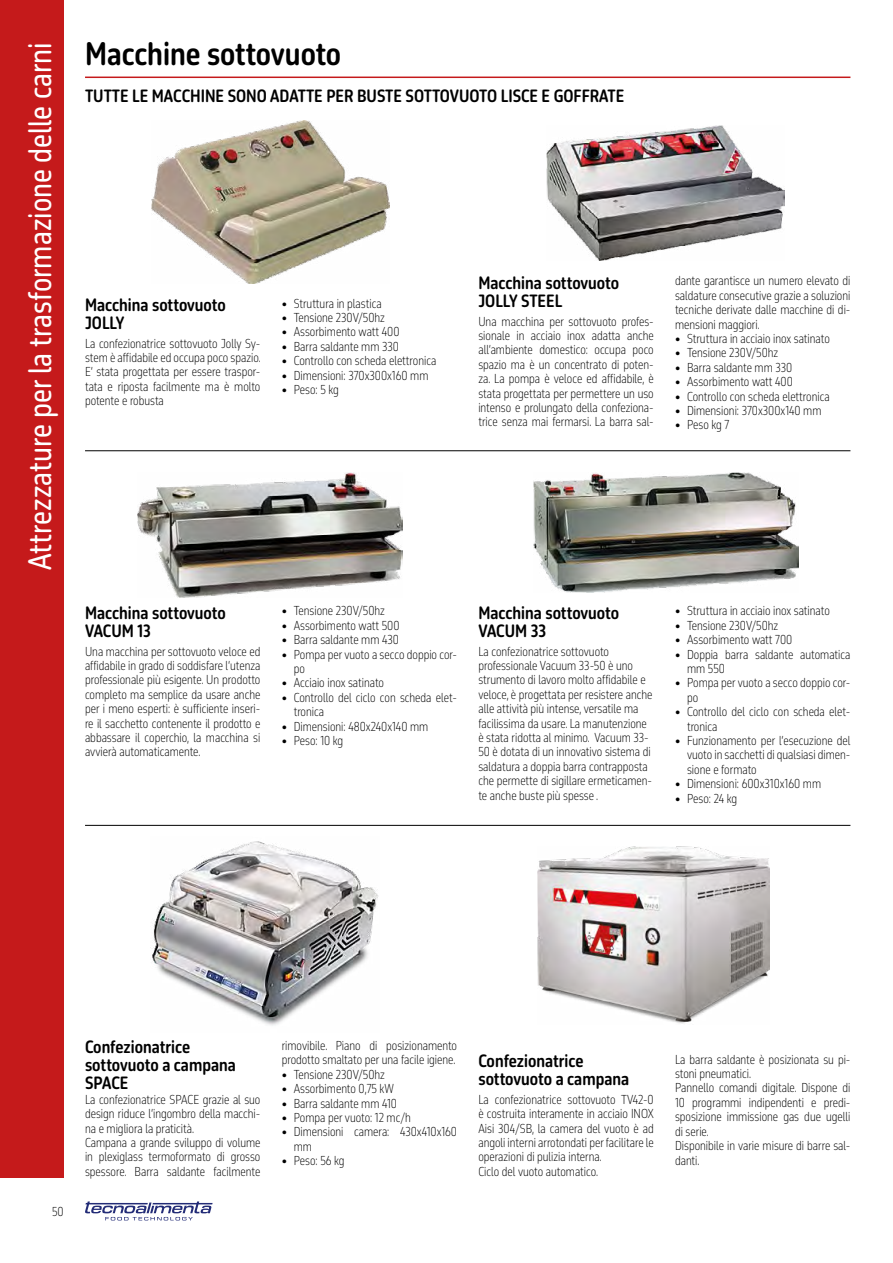
<style>
.page{position:relative;width:893px;height:1263px;background:#fff}
.page>*{position:absolute;margin:0;border:0;box-sizing:border-box;transform-origin:0 0}
.t1{font:30px "October Condensed DL";color:#fff}
.t2{font:700 30px "October Condensed DL";color:#000}
.t3{font:700 16.5px/18px "October Condensed DL";color:#000}
.t4{font:200 12px/14.4px "October Condensed DL";color:#000}
</style>
<div class="page">
<svg style="left:85px;top:1201px;width:128px;height:19px"></svg>
<div style="left:0;top:0;width:64px;height:1178px;background:#c51a1b"></div>
<hr style="left:85px;top:77px;width:765px;height:1px;background:#c51a1b">
<img style="left:152px;top:120px;width:238px;height:163px">
<img style="left:546px;top:125px;width:238px;height:135px">
<hr style="left:85px;top:450px;width:765px;height:1px;background:#000">
<hr style="left:85px;top:825px;width:765px;height:1px;background:#000">
<img style="left:537px;top:846px;width:233px;height:178px">
<img style="left:152px;top:841px;width:226px;height:185px">
<img style="left:533px;top:472px;width:265px;height:120px">
<img style="left:138px;top:472px;width:264px;height:125px">
<h1 class="t1" style="left:21px;top:570px;width:529px;rotate:-90deg">Attrezzature per la trasformazione delle carni</h1>
<h1 class="t2" style="left:85px;top:35px;width:258px">Macchine sottovuoto</h1>
<h2 class="t3" style="left:85px;top:87px;width:541px">TUTTE LE MACCHINE SONO ADATTE PER BUSTE SOTTOVUOTO LISCE E GOFFRATE</h2>
<h2 class="t3" style="left:478px;top:274px;width:142px">Macchina sottovuoto<br>JOLLY STEEL</h2>
<p class="t4" style="left:478px;top:314px;width:177px;text-align:justify">Una macchina per sottovuoto profes&shy;sionale in acciaio inox adatta anche all’ambiente domestico: occupa poco spazio ma è un concentrato di poten&shy;za. La pompa è veloce ed affidabile, è stata progettata per permettere un uso intenso e prolungato della confeziona&shy;trice senza mai fermarsi. La barra sal-</p>
<h2 class="t3" style="left:85px;top:296px;width:142px">Macchina sottovuoto<br>JOLLY</h2>
<p class="t4" style="left:85px;top:336px;width:177px;text-align:justify">La confezionatrice sottovuoto Jolly Sy&shy;stem è affidabile ed occupa poco spazio.<br>E’ stata progettata per essere traspor&shy;tata e riposta facilmente ma è molto potente e robusta</p>
<p class="t4" style="left:282px;top:296px;width:101px">• Struttura in plastica</p>
<p class="t4" style="left:282px;top:310px;width:105px">• Tensione 230V/50hz</p>
<p class="t4" style="left:282px;top:325px;width:119px">• Assorbimento watt 400</p>
<p class="t4" style="left:282px;top:339px;width:119px">• Barra saldante mm 330</p>
<p class="t4" style="left:282px;top:354px;width:156px">• Controllo con scheda elettronica</p>
<p class="t4" style="left:282px;top:368px;width:148px">• Dimensioni: 370x300x160 mm</p>
<p class="t4" style="left:282px;top:382px;width:59px">• Peso: 5 kg</p>
<h2 class="t3" style="left:85px;top:604px;width:142px">Macchina sottovuoto<br>VACUM 13</h2>
<p class="t4" style="left:85px;top:644px;width:177px;text-align:justify">Una macchina per sottovuoto veloce ed affidabile in grado di soddisfare l’utenza professionale più esigente. Un prodotto completo ma semplice da usare anche per i meno esperti: è sufficiente inseri&shy;re il sacchetto contenente il prodotto e abbassare il coperchio, la macchina si avvierà automaticamente.</p>
<p class="t4" style="left:282px;top:604px;width:105px">• Tensione 230V/50hz</p>
<p class="t4" style="left:282px;top:618px;width:119px">• Assorbimento watt 500</p>
<p class="t4" style="left:282px;top:633px;width:119px">• Barra saldante mm 430</p>
<p class="t4" style="left:294px;top:647px;width:165px;text-indent:-12px">• Pompa per vuoto a secco doppio cor&shy;po</p>
<p class="t4" style="left:282px;top:676px;width:104px">• Acciaio inox satinato</p>
<p class="t4" style="left:294px;top:690px;width:165px;text-indent:-12px">• Controllo del ciclo con scheda elet&shy;tronica</p>
<p class="t4" style="left:282px;top:719px;width:148px">• Dimensioni: 480x240x140 mm</p>
<p class="t4" style="left:282px;top:733px;width:63px">• Peso: 10 kg</p>
<h2 class="t3" style="left:478px;top:604px;width:142px">Macchina sottovuoto<br>VACUM 33</h2>
<p class="t4" style="left:478px;top:644px;width:176px">La confezionatrice sottovuoto professionale Vacuum 33-50 è uno strumento di lavoro molto affidabile e veloce, è progettata per resistere anche alle attività più intense, versatile ma facilissima da usare. La manutenzione è stata ridotta al minimo. Vacuum 33- 50 è dotata di un innovativo sistema di saldatura a doppia barra contrapposta che permette di sigillare ermeticamen&shy;te anche buste più spesse .</p>
<p class="t4" style="left:675px;top:274px;width:177px;text-align:justify">dante garantisce un numero elevato di saldature consecutive grazie a soluzioni tecniche derivate dalle macchine di di&shy;mensioni maggiori.</p>
<p class="t4" style="left:675px;top:331px;width:156px">• Struttura in acciaio inox satinato</p>
<p class="t4" style="left:675px;top:346px;width:105px">• Tensione 230V/50hz</p>
<p class="t4" style="left:675px;top:360px;width:119px">• Barra saldante mm 330</p>
<p class="t4" style="left:675px;top:375px;width:119px">• Assorbimento watt 400</p>
<p class="t4" style="left:675px;top:389px;width:156px">• Controllo con scheda elettronica</p>
<p class="t4" style="left:675px;top:403px;width:148px">• Dimensioni: 370x300x140 mm</p>
<p class="t4" style="left:675px;top:418px;width:56px">• Peso kg 7</p>
<p class="t4" style="left:675px;top:604px;width:156px">• Struttura in acciaio inox satinato</p>
<p class="t4" style="left:675px;top:618px;width:105px">• Tensione 230V/50hz</p>
<p class="t4" style="left:675px;top:633px;width:119px">• Assorbimento watt 700</p>
<p class="t4" style="left:687px;top:647px;width:165px;text-indent:-12px">• Doppia barra saldante automatica mm 550</p>
<p class="t4" style="left:687px;top:676px;width:165px;text-indent:-12px">• Pompa per vuoto a secco doppio cor&shy;po</p>
<p class="t4" style="left:687px;top:705px;width:165px;text-indent:-12px">• Controllo del ciclo con scheda elet&shy;tronica</p>
<p class="t4" style="left:687px;top:733px;width:165px;text-align:justify;text-indent:-12px">• Funzionamento per l’esecuzione del vuoto in sacchetti di qualsiasi dimen&shy;sione e formato</p>
<p class="t4" style="left:675px;top:777px;width:148px">• Dimensioni: 600x310x160 mm</p>
<p class="t4" style="left:675px;top:791px;width:64px">• Peso: 24 kg</p>
<p class="t4" style="left:52px;top:1204px;width:13px">50</p>
<h2 class="t3" style="left:85px;top:1039px;width:152px">Confezionatrice sottovuoto a campana<br>SPACE</h2>
<p class="t4" style="left:85px;top:1092px;width:177px">La confezionatrice SPACE grazie al suo design riduce l’ingombro della macchi&shy;na e migliora la praticità.<br>Campana a grande sviluppo di volume in plexiglass termoformato di grosso spessore. Barra saldante facilmente</p>
<p class="t4" style="left:282px;top:1038px;width:177px">rimovibile. Piano di posizionamento prodotto smaltato per una facile igiene.</p>
<p class="t4" style="left:282px;top:1067px;width:105px">• Tensione 230V/50hz</p>
<p class="t4" style="left:282px;top:1082px;width:114px">• Assorbimento 0,75 kW</p>
<p class="t4" style="left:282px;top:1096px;width:117px">• Barra saldante mm 410</p>
<p class="t4" style="left:282px;top:1110px;width:131px">• Pompa per vuoto: 12 mc/h</p>
<p class="t4" style="left:294px;top:1125px;width:165px;text-indent:-12px">• Dimensioni camera: 430x410x160 mm</p>
<p class="t4" style="left:282px;top:1154px;width:64px">• Peso: 56 kg</p>
<h2 class="t3" style="left:478px;top:1052px;width:152px">Confezionatrice sottovuoto a campana</h2>
<p class="t4" style="left:478px;top:1092px;width:177px">La confezionatrice sottovuoto TV42-0 è costruita interamente in acciaio INOX Aisi 304/SB, la camera del vuoto è ad angoli interni arrotondati per facilitare le operazioni di pulizia interna.<br>Ciclo del vuoto automatico.</p>
<p class="t4" style="left:675px;top:1052px;width:177px">La barra saldante è posizionata su pi&shy;stoni pneumatici.<br>Pannello comandi digitale. Dispone di<br>10 programmi indipendenti e predi&shy;sposizione immissione gas due ugelli di serie.<br>Disponibile in varie misure di barre sal&shy;danti.</p>
</div>
